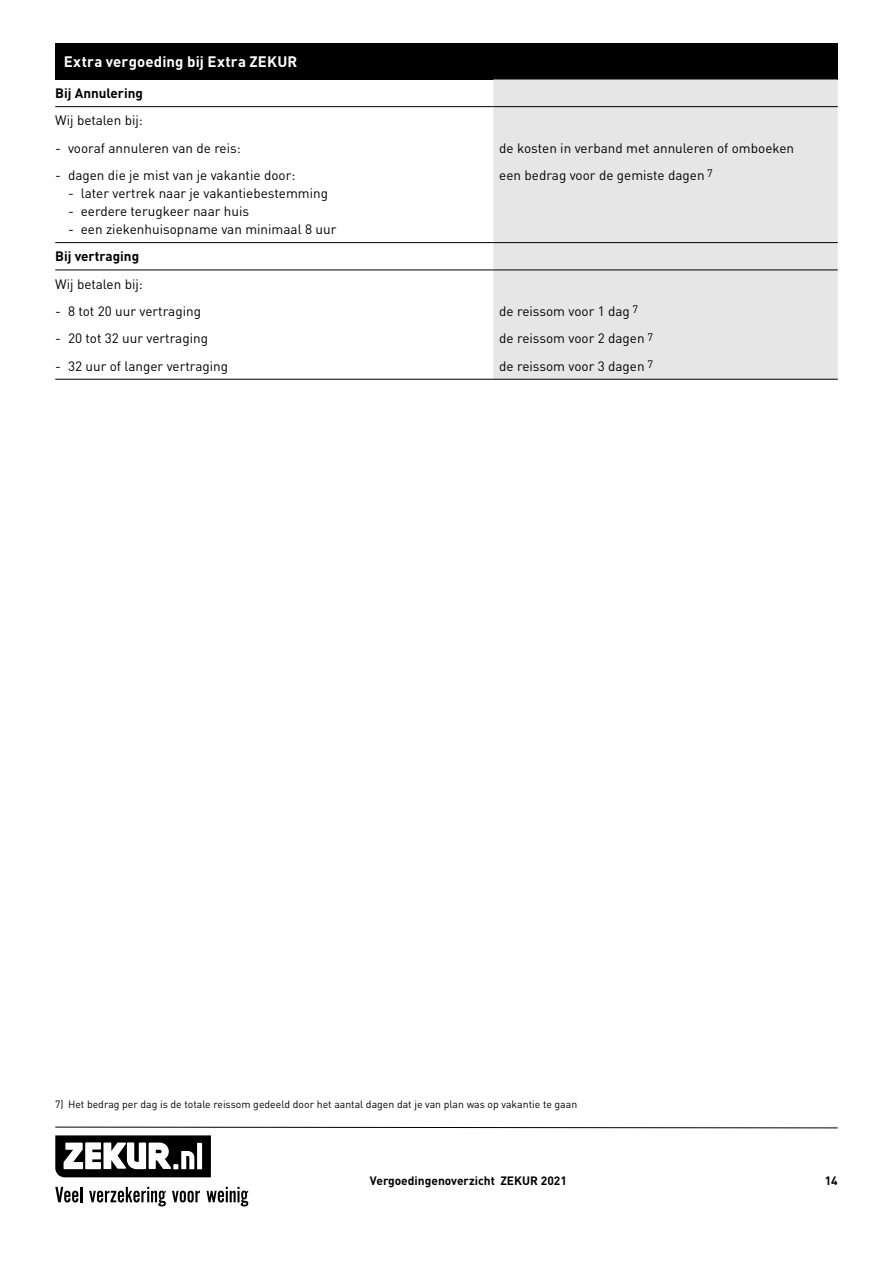
<style>
.page{position:relative;width:893px;height:1263px;background:#fff}
.page>*{position:absolute;margin:0;border:0;box-sizing:border-box;transform-origin:0 0}
.t1{font:700 15px "DIN Pro";letter-spacing:.01em;color:#fff}
.t2{font:13.5px "DIN Pro";color:#000}
.t3{font:700 13.5px "DIN Pro";color:#000}
.t4{font:700 12px "DIN Pro";color:#000}
.t5{font:10.5px "DIN Pro";color:#000}
</style>
<div class="page">
<svg style="left:55px;top:1135px;width:156px;height:42px"></svg>
<svg style="left:55px;top:1187px;width:27px;height:15px"></svg>
<svg style="left:89px;top:1187px;width:77px;height:19px"></svg>
<svg style="left:172px;top:1191px;width:28px;height:11px"></svg>
<svg style="left:207px;top:1187px;width:41px;height:19px"></svg>
<svg style="left:55px;top:1127px;width:783px;height:1px"></svg>
<div style="left:55px;top:43px;width:783px;height:36px;background:#000"></div>
<div style="left:493px;top:79px;width:345px;height:300px;background:#e6e6e6"></div>
<hr style="left:55px;top:106px;width:438px;height:1px;background:#000">
<hr style="left:55px;top:270px;width:438px;height:1px;background:#000">
<hr style="left:55px;top:379px;width:438px;height:1px;background:#000">
<hr style="left:55px;top:242px;width:438px;height:1px;background:#000">
<hr style="left:493px;top:106px;width:345px;height:1px;background:#000">
<hr style="left:493px;top:242px;width:345px;height:1px;background:#000">
<hr style="left:493px;top:270px;width:345px;height:1px;background:#000">
<hr style="left:493px;top:379px;width:345px;height:1px;background:#000">
<p class="t1" style="left:64px;top:51px;width:235px">Extra vergoeding bij Extra ZEKUR</p>
<p class="t3" style="left:55px;top:84px;width:89px">Bij Annulering</p>
<p class="t2" style="left:55px;top:111px;width:89px">Wij betalen bij:</p>
<p class="t2" style="left:55px;top:139px;width:187px">- vooraf annuleren van de reis:</p>
<p class="t2" style="left:499px;top:139px;width:296px">de kosten in verband met annuleren of omboeken</p>
<p class="t2" style="left:55px;top:166px;width:242px">- dagen die je mist van je vakantie door:</p>
<p class="t2" style="left:68px;top:184px;width:262px">- later vertrek naar je vakantiebestemming</p>
<p class="t2" style="left:68px;top:202px;width:183px">- eerdere terugkeer naar huis</p>
<p class="t2" style="left:68px;top:220px;width:270px">- een ziekenhuisopname van minimaal 8 uur</p>
<p class="t2" style="left:499px;top:166px;width:215px">een bedrag voor de gemiste dagen <sup>7</sup></p>
<p class="t3" style="left:55px;top:247px;width:85px">Bij vertraging</p>
<p class="t2" style="left:55px;top:275px;width:89px">Wij betalen bij:</p>
<p class="t2" style="left:55px;top:302px;width:147px">- 8 tot 20 uur vertraging</p>
<p class="t2" style="left:499px;top:302px;width:141px">de reissom voor 1 dag <sup>7</sup></p>
<p class="t2" style="left:55px;top:329px;width:154px">- 20 tot 32 uur vertraging</p>
<p class="t2" style="left:499px;top:329px;width:155px">de reissom voor 2 dagen <sup>7</sup></p>
<p class="t2" style="left:55px;top:357px;width:174px">- 32 uur of langer vertraging</p>
<p class="t2" style="left:499px;top:357px;width:155px">de reissom voor 3 dagen <sup>7</sup></p>
<p class="t5" style="left:55px;top:1097px;width:523px">7) Het bedrag per dag is de totale reissom gedeeld door het aantal dagen dat je van plan was op vakantie te gaan</p>
<p class="t4" style="left:370px;top:1173px;width:198px">Vergoedingenoverzicht ZEKUR 2021</p>
<p class="t4" style="left:825px;top:1173px;width:15px">14</p>
</div>
